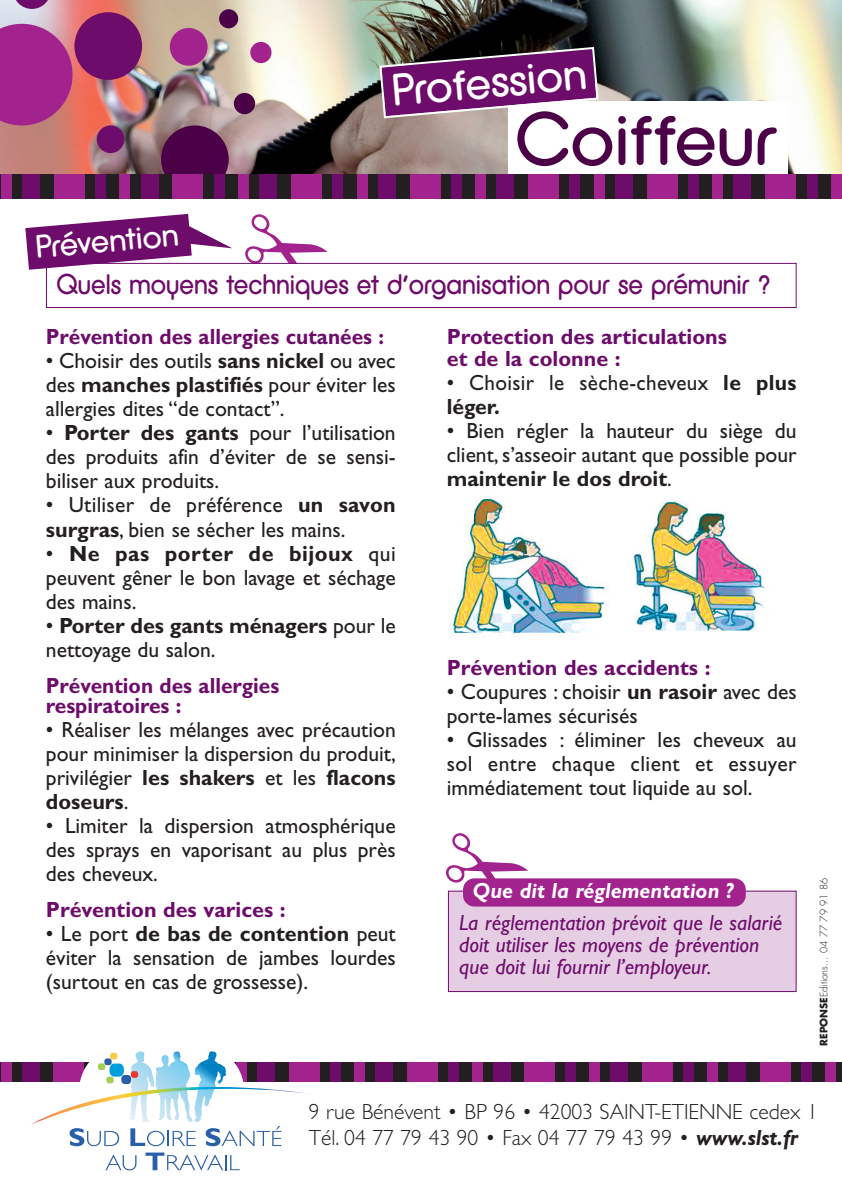
<style>
.page{position:relative;width:842px;height:1191px;background:#fff}
.page>*{position:absolute;margin:0;border:0;box-sizing:border-box;transform-origin:0 0}
.t1{font:73.6px "Defused";color:#4b0048}
.t2{font:44.6px "Defused";color:#fff}
.t3{font:32px "Defused";color:#fff}
.t4{font:28px "Defused";color:#6e0c6b;scale:.92 1}
.t5{font:22px/24px "Gill Sans";color:#231f20;text-align:justify}
.t6{font:italic 22px/22px "Gill Sans";color:#6e0c6b}
.t7{font:700 22px/22px "Gill Sans";color:#6e0c6b}
.t8{font:300 22px/26.4px "Gill Sans";color:#231f20}
.t9{font:700 22px/20px "Gill Sans";color:#6e0c6b;scale:.95 1}
.t10{font:22px/24px "Gill Sans";color:#231f20;scale:.96 1}
.t11{font:italic 700 22px "Gill Sans";color:#fff}
.t12{font:300 10px "Futura";color:#231f20}
.s1{font-weight:700}
.s2{font-weight:700;font-style:italic}
</style>
<div class="page">
<div style="left:46px;top:263px;width:751px;height:45px;border:1px solid #6e0c6b"></div>
<div style="left:449px;top:891px;width:347px;height:100px;background:#e5cee3"></div>
<div style="left:448px;top:890px;width:349px;height:102px;border:1px solid #6e0c6b"></div>
<img style="left:0;top:0;width:842px;height:174px">
<svg style="left:25px;top:214px;width:207px;height:56px"></svg>
<div style="left:161px;top:125px;width:68px;height:68px;background:#4b0048;border-radius:50%"></div>
<div style="left:74px;top:12px;width:68px;height:68px;background:#6e0c6b;border-radius:50%"></div>
<svg style="left:0;top:24px;width:73px;height:101px;background:#aa348d"></svg>
<div style="left:97px;top:125px;width:27px;height:28px;background:#6e0c6b;border-radius:50%"></div>
<div style="left:219px;top:9px;width:19px;height:19px;background:#4b0048;border-radius:50%"></div>
<div style="left:234px;top:93px;width:21px;height:21px;background:#4b0048;border-radius:50%"></div>
<div style="left:250px;top:42px;width:21px;height:21px;background:#a2238e;border-radius:50%"></div>
<div style="left:170px;top:28px;width:38px;height:38px;background:#a2238e;border-radius:50%"></div>
<svg style="left:13px;top:0;width:38px;height:9px"></svg>
<div style="left:509px;top:102px;width:278px;height:75px;background:#fff"></div>
<svg style="left:378px;top:46px;width:222px;height:73px;background:#7d3e79"></svg>
<div style="left:0;top:1062px;width:842px;height:19px;background:#231f20"></div>
<div style="left:1px;top:1062px;width:11px;height:19px;background:#a2238e"></div>
<div style="left:22px;top:1062px;width:18px;height:19px;background:#6e0c6b"></div>
<div style="left:54px;top:1062px;width:30px;height:19px;background:#a2238e"></div>
<div style="left:236px;top:1062px;width:11px;height:19px;background:#a2238e"></div>
<div style="left:330px;top:1062px;width:11px;height:19px;background:#6e0c6b"></div>
<div style="left:257px;top:1062px;width:18px;height:19px;background:#6e0c6b"></div>
<div style="left:289px;top:1062px;width:31px;height:19px;background:#a2238e"></div>
<div style="left:354px;top:1062px;width:11px;height:19px;background:#a2238e"></div>
<div style="left:448px;top:1062px;width:11px;height:19px;background:#6e0c6b"></div>
<div style="left:375px;top:1062px;width:18px;height:19px;background:#6e0c6b"></div>
<div style="left:407px;top:1062px;width:30px;height:19px;background:#a2238e"></div>
<div style="left:472px;top:1062px;width:11px;height:19px;background:#a2238e"></div>
<div style="left:565px;top:1062px;width:11px;height:19px;background:#6e0c6b"></div>
<div style="left:493px;top:1062px;width:17px;height:19px;background:#6e0c6b"></div>
<div style="left:524px;top:1062px;width:31px;height:19px;background:#a2238e"></div>
<div style="left:589px;top:1062px;width:11px;height:19px;background:#a2238e"></div>
<div style="left:683px;top:1062px;width:11px;height:19px;background:#6e0c6b"></div>
<div style="left:610px;top:1062px;width:18px;height:19px;background:#6e0c6b"></div>
<div style="left:642px;top:1062px;width:31px;height:19px;background:#a2238e"></div>
<div style="left:707px;top:1062px;width:11px;height:19px;background:#a2238e"></div>
<div style="left:801px;top:1062px;width:11px;height:19px;background:#6e0c6b"></div>
<div style="left:728px;top:1062px;width:18px;height:19px;background:#6e0c6b"></div>
<div style="left:760px;top:1062px;width:30px;height:19px;background:#a2238e"></div>
<div style="left:825px;top:1062px;width:11px;height:19px;background:#a2238e"></div>
<img style="left:450px;top:498px;width:315px;height:135px">
<div style="left:79px;top:1032px;width:165px;height:113px;background:#fff;border-radius:50%"></div>
<svg style="left:70px;top:1128px;width:49px;height:18px"></svg>
<svg style="left:130px;top:1128px;width:66px;height:18px"></svg>
<svg style="left:206px;top:1126px;width:75px;height:20px"></svg>
<svg style="left:105px;top:1155px;width:31px;height:15px"></svg>
<svg style="left:146px;top:1152px;width:94px;height:18px"></svg>
<img style="left:131px;top:1051px;width:19px;height:16px">
<img style="left:161px;top:1051px;width:64px;height:16px">
<img style="left:31px;top:1067px;width:282px;height:57px">
<div style="left:121px;top:1075px;width:10px;height:9px;background:#295fa9;border-radius:4px"></div>
<svg style="left:110px;top:1063px;width:14px;height:13px"></svg>
<div style="left:131px;top:1071px;width:7px;height:6px;background:#e93934;border-radius:3px"></div>
<div style="left:104px;top:1058px;width:8px;height:7px;background:#295fa9;border-radius:3px"></div>
<div style="left:98px;top:1063px;width:7px;height:7px;background:#a6ce53;border-radius:3px"></div>
<div style="left:110px;top:1052px;width:7px;height:7px;background:#fccb45;border-radius:3px"></div>
<div style="left:106px;top:1076px;width:8px;height:7px;background:#a6ce53;border-radius:3px"></div>
<div style="left:463px;top:878px;width:283px;height:28px;background:#a2238e;border-radius:11px"></div>
<div style="left:0;top:174px;width:842px;height:24px;background:#231f20"></div>
<div style="left:1px;top:174px;width:11px;height:24px;background:#a2238e"></div>
<div style="left:95px;top:174px;width:11px;height:24px;background:#6e0c6b"></div>
<div style="left:22px;top:174px;width:18px;height:24px;background:#6e0c6b"></div>
<div style="left:54px;top:174px;width:31px;height:24px;background:#a2238e"></div>
<div style="left:119px;top:174px;width:11px;height:24px;background:#a2238e"></div>
<div style="left:214px;top:174px;width:11px;height:24px;background:#6e0c6b"></div>
<div style="left:141px;top:174px;width:18px;height:24px;background:#6e0c6b"></div>
<div style="left:173px;top:174px;width:30px;height:24px;background:#a2238e"></div>
<div style="left:238px;top:174px;width:11px;height:24px;background:#a2238e"></div>
<div style="left:332px;top:174px;width:11px;height:24px;background:#6e0c6b"></div>
<div style="left:259px;top:174px;width:18px;height:24px;background:#6e0c6b"></div>
<div style="left:291px;top:174px;width:31px;height:24px;background:#a2238e"></div>
<div style="left:357px;top:174px;width:10px;height:24px;background:#a2238e"></div>
<div style="left:451px;top:174px;width:11px;height:24px;background:#6e0c6b"></div>
<div style="left:378px;top:174px;width:18px;height:24px;background:#6e0c6b"></div>
<div style="left:410px;top:174px;width:30px;height:24px;background:#a2238e"></div>
<div style="left:475px;top:174px;width:11px;height:24px;background:#a2238e"></div>
<div style="left:569px;top:174px;width:11px;height:24px;background:#6e0c6b"></div>
<div style="left:496px;top:174px;width:18px;height:24px;background:#6e0c6b"></div>
<div style="left:528px;top:174px;width:31px;height:24px;background:#a2238e"></div>
<div style="left:594px;top:174px;width:10px;height:24px;background:#a2238e"></div>
<div style="left:688px;top:174px;width:11px;height:24px;background:#6e0c6b"></div>
<div style="left:615px;top:174px;width:18px;height:24px;background:#6e0c6b"></div>
<div style="left:647px;top:174px;width:30px;height:24px;background:#a2238e"></div>
<div style="left:712px;top:174px;width:11px;height:24px;background:#a2238e"></div>
<div style="left:806px;top:174px;width:11px;height:24px;background:#6e0c6b"></div>
<div style="left:733px;top:174px;width:18px;height:24px;background:#6e0c6b"></div>
<div style="left:765px;top:174px;width:31px;height:24px;background:#a2238e"></div>
<div style="left:831px;top:174px;width:10px;height:24px;background:#a2238e"></div>
<svg style="left:244px;top:262px;width:87px;height:3px"></svg>
<svg style="left:463px;top:878px;width:68px;height:11px"></svg>
<h2 class="t2" style="left:390px;top:74px;width:197px;rotate:-5deg">Profession</h2>
<h3 class="t3" style="left:34px;top:235px;width:145px;rotate:-5deg">Prévention</h3>
<h1 class="t1" style="left:515px;top:113px;width:265px">Coiffeur</h1>
<p class="t4" style="left:56px;top:274px;width:777px">Quels moyens techniques et d’organisation pour se prémunir ?</p>
<p class="t9" style="left:46px;top:329px;width:358px">Prévention des allergies cutanées :</p>
<p class="t5" style="left:46px;top:351px;width:351px">• Choisir des outils <span class="s1">sans nickel</span> ou avec des <span class="s1">manches plastifiés</span> pour éviter les allergies dites “de contact”.</p>
<p class="t5" style="left:46px;top:423px;width:351px">• <span class="s1">Porter des gants</span> pour l’utilisation des produits afin d’éviter de se sensi&shy;biliser aux produits.</p>
<p class="t5" style="left:46px;top:495px;width:351px">• Utiliser de préférence <span class="s1">un savon surgras</span>, bien se sécher les mains.</p>
<p class="t5" style="left:46px;top:543px;width:351px">• <span class="s1">Ne pas porter de bijoux</span> qui peuvent gêner le bon lavage et séchage des mains.</p>
<p class="t5" style="left:46px;top:615px;width:351px">• <span class="s1">Porter des gants ménagers</span> pour le nettoyage du salon.</p>
<p class="t9" style="left:46px;top:677px;width:247px">Prévention des allergies respiratoires :</p>
<p class="t5" style="left:46px;top:719px;width:351px">• Réaliser les mélanges avec précaution pour minimiser la dispersion du produit, privilégier <span class="s1">les shakers</span> et les <span class="s1">flacons doseurs</span>.</p>
<p class="t5" style="left:46px;top:815px;width:351px">• Limiter la dispersion atmosphérique des sprays en vaporisant au plus près des cheveux.</p>
<p class="t7" style="left:46px;top:900px;width:241px">Prévention des varices :</p>
<p class="t5" style="left:46px;top:923px;width:351px">• Le port <span class="s1">de bas de contention</span> peut éviter la sensation de jambes lourdes (surtout en cas de grossesse).</p>
<p class="t7" style="left:447px;top:328px;width:282px">Protection des articulations et de la colonne :</p>
<p class="t10" style="left:447px;top:373px;width:366px">• Choisir le sèche-cheveux <span class="s1">le plus léger.</span></p>
<p class="t5" style="left:447px;top:421px;width:351px">• Bien régler la hauteur du siège du client, s’asseoir autant que possible pour <span class="s1">maintenir le dos droit</span>.</p>
<p class="t7" style="left:447px;top:659px;width:265px">Prévention des accidents :</p>
<p class="t5" style="left:447px;top:682px;width:351px">• Coupures : choisir <span class="s1">un rasoir</span> avec des porte-lames sécurisés</p>
<p class="t5" style="left:447px;top:730px;width:351px">• Glissades : éliminer les cheveux au sol entre chaque client et essuyer immédiatement tout liquide au sol.</p>
<p class="t11" style="left:472px;top:883px;width:262px">Que dit la réglementation ?</p>
<p class="t6" style="left:459px;top:914px;width:324px">La réglementation prévoit que le salarié doit utiliser les moyens de prévention que doit lui fournir l’employeur.</p>
<p class="t12" style="left:819px;top:1045px;width:170px;rotate:-90deg"><span class="s1">REPONSE</span>Editions... 04 77 79 91 86</p>
<p class="t8" style="left:309px;top:1100px;width:510px">9 rue Bénévent • BP 96 • 42003 SAINT-ETIENNE cedex 1<br>Tél. 04 77 79 43 90 • Fax 04 77 79 43 99 • <span class="s2">www.slst.fr</span></p>
</div>
